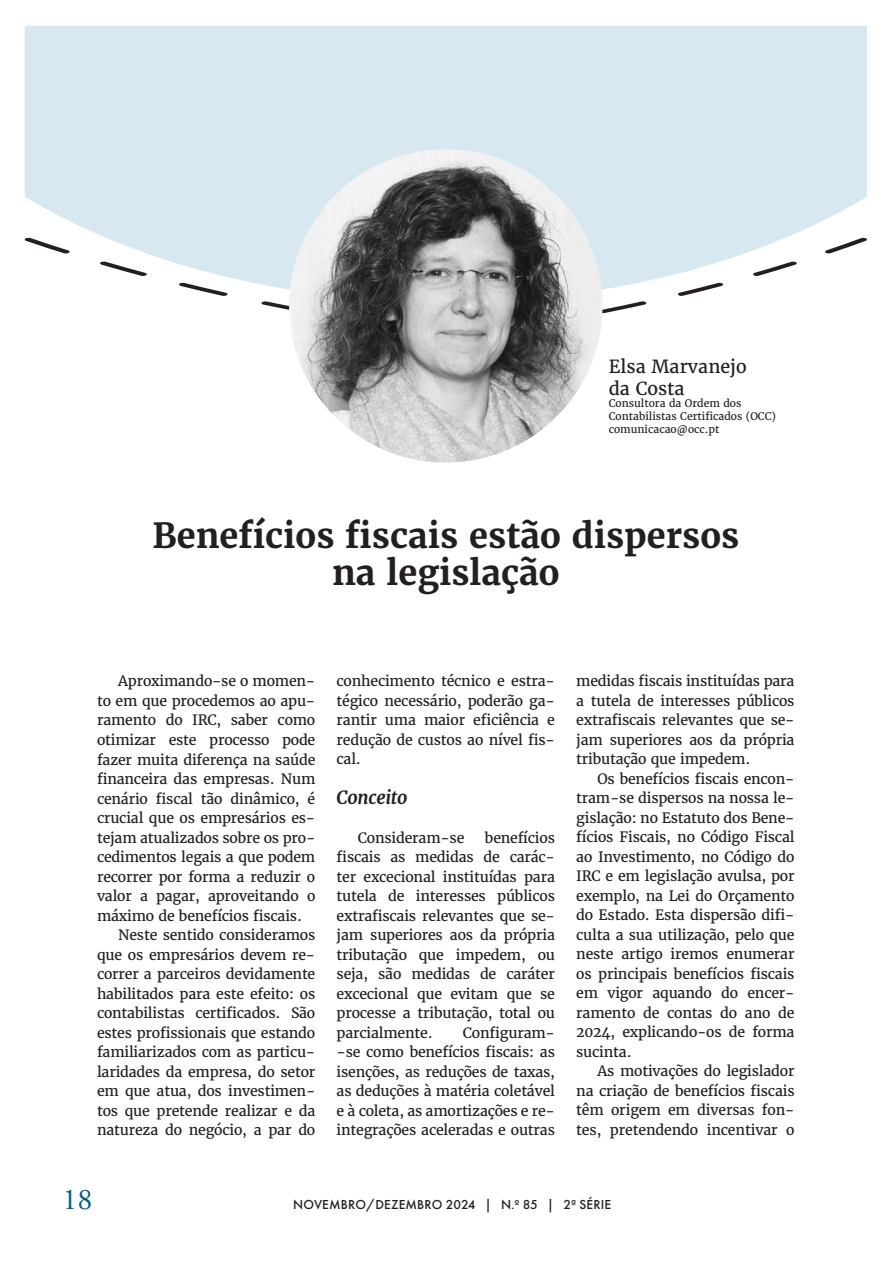
<style>
.page{position:relative;width:891px;height:1263px;background:#fff}
.page>*{position:absolute;margin:0;border:0;box-sizing:border-box;transform-origin:0 0}
.titulo_tema{font:700 34.5px "Merriweather";color:#231f20}
.t1{font:30px "Adobe Garamond Pro";color:#005c7f}
.autor{font:18px "Merriweather";color:#231f20}
.ENTRETITULO{font:italic 700 18px "Merriweather";letter-spacing:-.015em;color:#231f20}
.Texto{font:14.25px/19.5px "Merriweather";letter-spacing:-.015em;color:#231f20;text-align:justify}
.t2{font:500 13.5px "Futura PT";letter-spacing:.01em;color:#231f20}
.cargo{font:10.5px/12.6px "Merriweather";color:#231f20}
</style>
<div class="page">
<div style="left:25px;top:26px;width:842px;height:247px;background:#d8e8f0"></div>
<svg style="left:599px;top:237px;width:268px;height:76px"></svg>
<svg style="left:24px;top:237px;width:281px;height:73px"></svg>
<img style="left:289px;top:149px;width:313px;height:313px;border-radius:157px">
<p class="autor" style="left:608px;top:355px;width:139px">Elsa Marvanejo</p>
<p class="autor" style="left:608px;top:377px;width:77px">da Costa</p>
<p class="cargo" style="left:608px;top:397px;width:169px">Consultora da Ordem dos<br>Contabilistas Certificados (OCC)</p>
<p class="cargo" style="left:608px;top:422px;width:112px">comunicacao@occ.pt</p>
<p class="titulo_tema" style="left:152px;top:513px;width:588px">Benefícios fiscais estão dispersos</p>
<p class="titulo_tema" style="left:332px;top:551px;width:229px">na legislação</p>
<p class="Texto" style="left:97px;top:671px;width:220px;text-indent:21px">Aproximando-se o momen&shy;to em que procedemos ao apu&shy;ramento do IRC, saber como otimizar este processo pode fazer muita diferença na saúde financeira das empresas. Num cenário fiscal tão dinâmico, é crucial que os empresários es&shy;tejam atualizados sobre os pro&shy;cedimentos legais a que podem recorrer por forma a reduzir o valor a pagar, aproveitando o máximo de benefícios fiscais.</p>
<p class="Texto" style="left:97px;top:925px;width:220px;text-indent:21px">Neste sentido consideramos que os empresários devem re&shy;correr a parceiros devidamente habilitados para este efeito: os contabilistas certificados. São estes profissionais que estando familiarizados com as particu&shy;laridades da empresa, do setor em que atua, dos investimen&shy;tos que pretende realizar e da natureza do negócio, a par do</p>
<p class="Texto" style="left:337px;top:671px;width:220px">conhecimento técnico e estra&shy;tégico necessário, poderão ga&shy;rantir uma maior eficiência e redução de custos ao nível fis&shy;cal.</p>
<p class="ENTRETITULO" style="left:337px;top:785px;width:72px">Conceito</p>
<p class="Texto" style="left:358px;top:827px;width:108px">Consideram-se</p>
<p class="Texto" style="left:337px;top:827px;width:220px;text-indent:148px">benefícios fiscais as medidas de carác&shy;ter excecional instituídas para tutela de interesses públicos extrafiscais relevantes que se&shy;jam superiores aos da própria tributação que impedem, ou seja, são medidas de caráter excecional que evitam que se processe a tributação, total ou parcialmente.</p>
<p class="Texto" style="left:337px;top:1022px;width:220px;text-indent:126px">Configuram--se como benefícios fiscais: as isenções, as reduções de taxas, as deduções à matéria coletável e à coleta, as amortizações e re&shy;integrações aceleradas e outras</p>
<p class="Texto" style="left:576px;top:671px;width:220px">medidas fiscais instituídas para a tutela de interesses públicos extrafiscais relevantes que se&shy;jam superiores aos da própria tributação que impedem.</p>
<p class="Texto" style="left:576px;top:769px;width:220px;text-indent:21px">Os benefícios fiscais encon&shy;tram-se dispersos na nossa le&shy;gislação: no Estatuto dos Bene&shy;fícios Fiscais, no Código Fiscal ao Investimento, no Código do IRC e em legislação avulsa, por exemplo, na Lei do Orçamento do Estado. Esta dispersão difi&shy;culta a sua utilização, pelo que neste artigo iremos enumerar os principais benefícios fiscais em vigor aquando do encer&shy;ramento de contas do ano de 2024, explicando-os de forma sucinta.</p>
<p class="Texto" style="left:576px;top:1061px;width:220px;text-indent:21px">As motivações do legislador na criação de benefícios fiscais têm origem em diversas fon&shy;tes, pretendendo incentivar o</p>
<h2 class="t1" style="left:62px;top:1181px;width:32px">18</h2>
<p class="t2" style="left:293px;top:1195px;width:319px">NOVEMBRO/DEZEMBRO 2024 | N.º 85 | 2ª SÉRIE</p>
</div>
